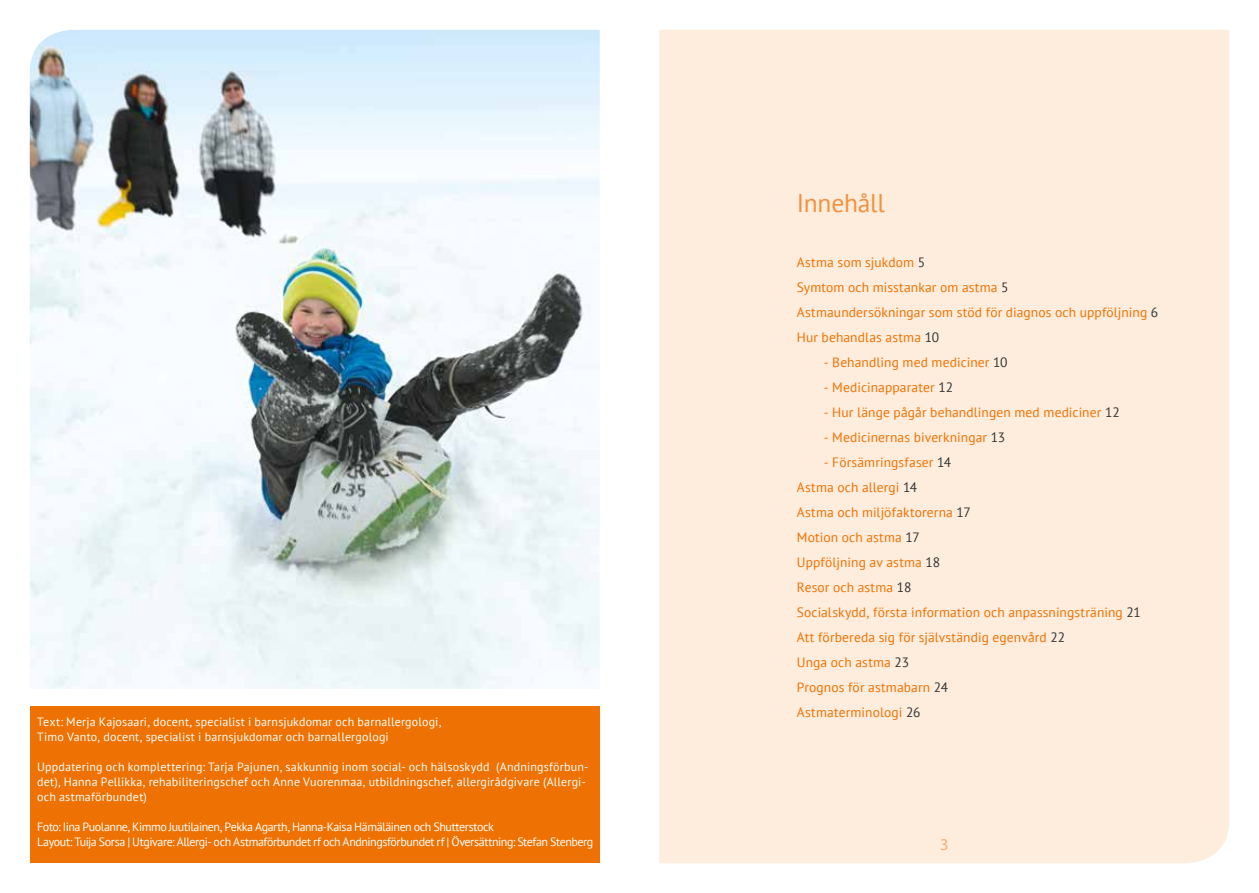
<style>
.page{position:relative;width:1259px;height:893px;background:#fff}
.page>*{position:absolute;margin:0;border:0;box-sizing:border-box;transform-origin:0 0}
.t1{font:25.5px "PT Sans";letter-spacing:-.005em;color:#f3903e}
.t2{font:16.5px "Myriad Pro";color:#f7ae70}
.t3{font:13.5px/25px "PT Sans";letter-spacing:.01em;color:#ee7203}
.t4{font:12px/15px "PT Sans";letter-spacing:.01em;color:#fff}
.t5{font:12px/15px "PT Sans";letter-spacing:-.035em;color:#fff}
.s1{color:#333}
</style>
<div class="page">
<div style="left:659px;top:30px;width:570px;height:833px;background:#feecdc"></div>
<div style="left:30px;top:707px;width:570px;height:156px;background:#ee7203"></div>
<img style="left:30px;top:30px;width:570px;height:659px">
<p class="t4" style="left:37px;top:714px;width:406px">Text: Merja Kajosaari, docent, specialist i barnsjukdomar och barnallergologi,<br>Timo Vanto, docent, specialist i barnsjukdomar och barnallergologi</p>
<p class="t4" style="left:37px;top:759px;width:553px">Uppdatering och komplettering: Tarja Pajunen, sakkunnig inom social- och hälsoskydd (Andningsförbun&shy;det), Hanna Pellikka, rehabiliteringschef och Anne Vuorenmaa, utbildningschef, allergirådgivare (Allergi&shy;och astmaförbundet)</p>
<p class="t5" style="left:37px;top:819px;width:557px">Foto: Iina Puolanne, Kimmo Juutilainen, Pekka Agarth, Hanna-Kaisa Hämäläinen och Shutterstock<br>Layout: Tuija Sorsa | Utgivare: Allergi- och Astmaförbundet rf och Andningsförbundet rf | Översättning: Stefan Stenberg</p>
<h1 class="t1" style="left:797px;top:187px;width:90px">Innehåll</h1>
<p class="t3" style="left:797px;top:250px;width:363px">Astma som sjukdom <span class="s1">5<br></span>Symtom och misstankar om astma <span class="s1">5<br></span>Astmaundersökningar som stöd för diagnos och uppföljning <span class="s1">6<br></span>Hur behandlas astma <span class="s1">10</span></p>
<p class="t3" style="left:824px;top:350px;width:185px">- Behandling med mediciner <span class="s1">10</span></p>
<p class="t3" style="left:824px;top:375px;width:131px">- Medicinapparater <span class="s1">12</span></p>
<p class="t3" style="left:824px;top:400px;width:297px">- Hur länge pågår behandlingen med mediciner <span class="s1">12</span></p>
<p class="t3" style="left:824px;top:425px;width:183px">- Medicinernas biverkningar <span class="s1">13</span></p>
<p class="t3" style="left:797px;top:450px;width:346px;text-indent:27px">- Försämringsfaser <span class="s1">14<br></span>Astma och allergi <span class="s1">14<br></span>Astma och miljöfaktorerna <span class="s1">17<br></span>Motion och astma <span class="s1">17<br></span>Uppföljning av astma <span class="s1">18<br></span>Resor och astma <span class="s1">18<br></span>Socialskydd, första information och anpassningsträning <span class="s1">21<br></span>Att förbereda sig för självständig egenvård <span class="s1">22<br></span>Unga och astma <span class="s1">23<br></span>Prognos för astmabarn <span class="s1">24<br></span>Astmaterminologi <span class="s1">26</span></p>
<p class="t2" style="left:940px;top:835px;width:10px">3</p>
</div>
